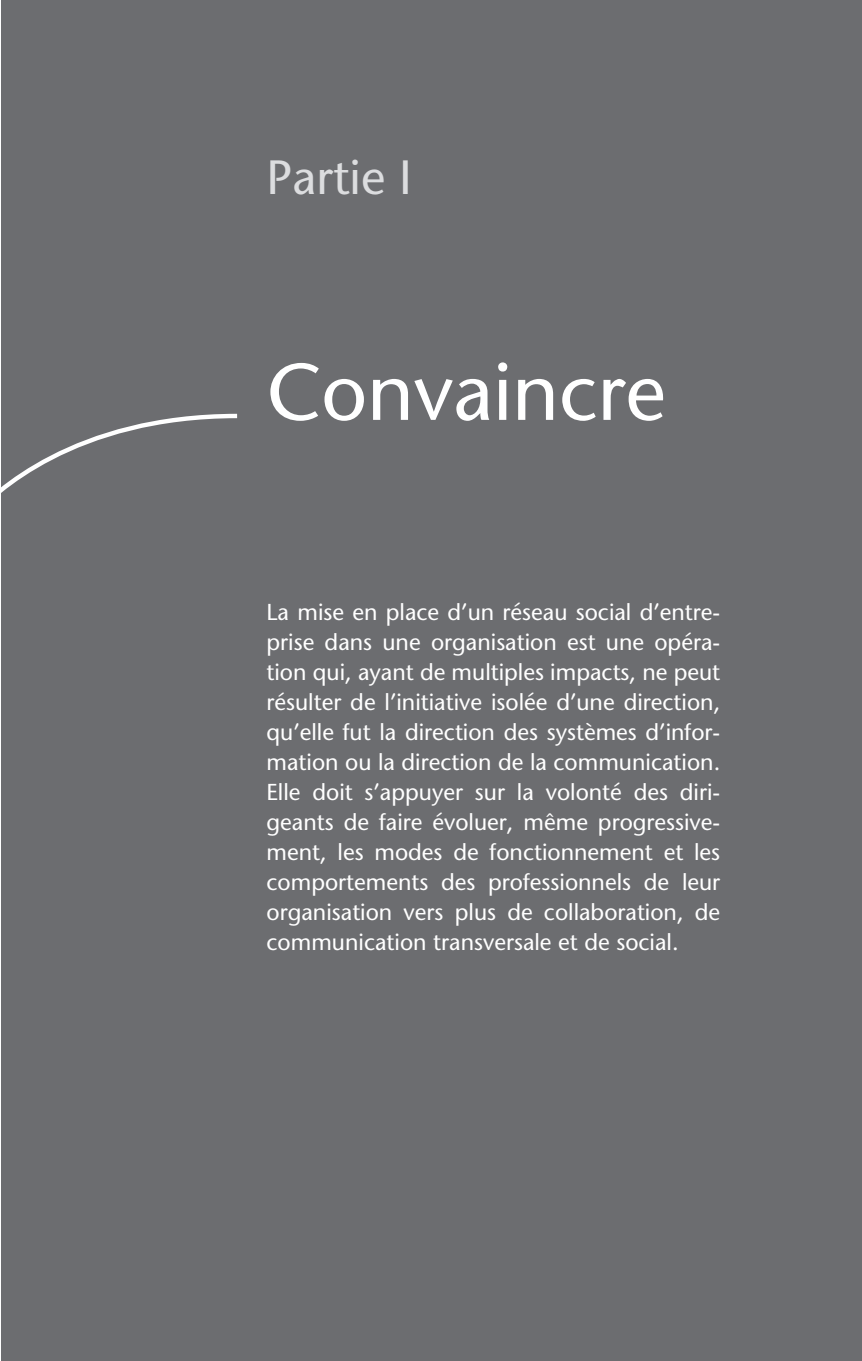
<style>
.page{position:relative;width:862px;height:1361px;background:#6c6d70}
.page>*{position:absolute;margin:0;border:0;box-sizing:border-box;transform-origin:0 0}
.t1{font:500 80px "Stone Sans Std";color:#fff}
.t2{font:500 48px "Stone Sans Std";color:#dcdddf}
.t3{font:500 23px/30px "Stone Sans Std";color:#fff;text-align:justify}
</style>
<div class="page">
<svg style="left:1px;top:413px;width:237px;height:80px"></svg>
<hr style="left:0;top:0;width:1px;height:1361px;background:#fff">
<h2 class="t2" style="left:266px;top:149px;width:147px">Partie I</h2>
<h1 class="t1" style="left:266px;top:344px;width:401px">Convaincre</h1>
<p class="t3" style="left:266px;top:597px;width:455px">La mise en place d’un réseau social d’entre&shy;prise dans une organisation est une opéra&shy;tion qui, ayant de multiples impacts, ne peut résulter de l’initiative isolée d’une direction, qu’elle fut la direction des systèmes d’infor&shy;mation ou la direction de la communication.<br>Elle doit s’appuyer sur la volonté des diri&shy;geants de faire évoluer, même progressive&shy;ment, les modes de fonctionnement et les comportements des professionnels de leur organisation vers plus de collaboration, de communication transversale et de social.</p>
</div>
